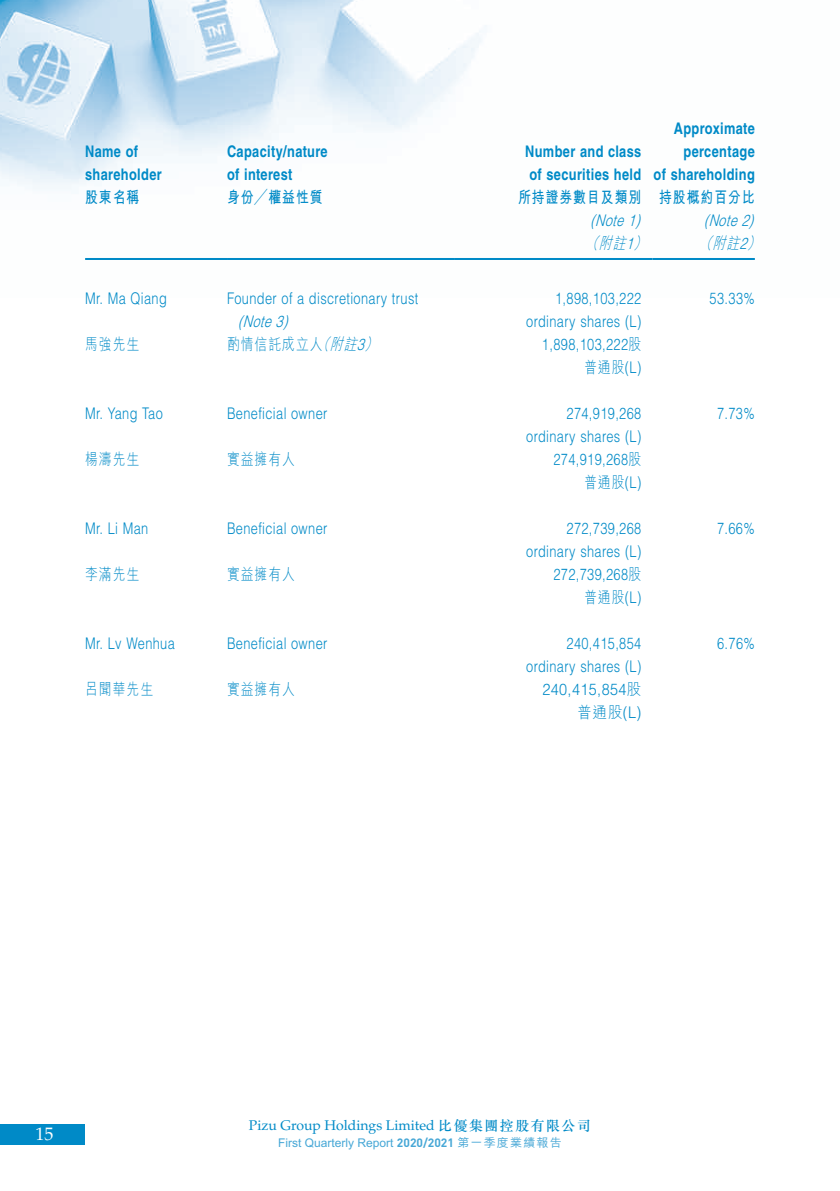
<style>
.page{position:relative;width:840px;height:1191px;background:#fff}
.page>*{position:absolute;margin:0;border:0;box-sizing:border-box;transform-origin:0 0}
.t1{font:18px "Palatino LT Std";color:#fff}
._00_txt_C{font:300 16px "Helvetica LT Std";letter-spacing:.03em;color:#008ac7;scale:.8 1}
._00_txt_C-2{font:700 16px "Helvetica LT Std";letter-spacing:.03em;color:#008ac7;scale:.8 1}
._00_txt_C-3{font:300 16px "M Hei HK";letter-spacing:.08em;color:#008ac7;scale:.8 1}
._00_txt_C-4{font:700 16px "M Hei HK";letter-spacing:.08em;color:#008ac7;scale:.8 1}
._00_txt_C-5{font:italic 300 16px "Helvetica LT Std";color:#008ac7;scale:.8 1}
._00_txt_C-6{font:italic 300 16px "M Hei HK";color:#008ac7;scale:.8 1}
._00_txt_C-7{font:300 16px "Helvetica LT Std";letter-spacing:.03em;color:#008ac7;scale:.9 1}
._00_txt_C-8{font:300 16px "M Hei HK";letter-spacing:.08em;color:#008ac7;scale:.9 1}
.t2{font:14px "Palatino LT Std";color:#008ac7}
.t3{font:500 12px "M Hei HK";color:#46a7d6}
.s1{font-family:"Helvetica LT Std"}
.s2{font-style:italic}
.s3{font-family:"M Hei HK"}
.s4{font-family:"M Sung HK";font-weight:500}
.s5{font-family:"DIN Pro";font-weight:700}
</style>
<div class="page">
<img style="left:0;top:0;width:755px;height:260px">
<div style="left:0;top:1124px;width:85px;height:20px;background:#008ac7"></div>
<hr style="left:85px;top:258px;width:142px;height:2px;background:#008ac7">
<hr style="left:227px;top:258px;width:227px;height:2px;background:#008ac7">
<hr style="left:454px;top:258px;width:198px;height:2px;background:#008ac7">
<hr style="left:652px;top:258px;width:102px;height:2px;background:#008ac7">
<p class="_00_txt_C-2" style="left:85px;top:142px;width:68px">Name of</p>
<p class="_00_txt_C-2" style="left:227px;top:142px;width:127px">Capacity/nature</p>
<p class="_00_txt_C-2" style="left:525px;top:142px;width:147px">Number and class</p>
<p class="_00_txt_C-2" style="left:673px;top:119px;width:103px">Approximate</p>
<p class="_00_txt_C-2" style="left:683px;top:142px;width:91px">percentage</p>
<p class="_00_txt_C-2" style="left:85px;top:165px;width:97px">shareholder</p>
<p class="_00_txt_C-2" style="left:227px;top:165px;width:83px">of interest</p>
<p class="_00_txt_C-2" style="left:529px;top:165px;width:141px">of securities held</p>
<p class="_00_txt_C-2" style="left:653px;top:165px;width:128px">of shareholding</p>
<p class="_00_txt_C-4" style="left:85px;top:186px;width:69px">股東名稱</p>
<p class="_00_txt_C-4" style="left:227px;top:186px;width:121px">身份╱權益性質</p>
<p class="_00_txt_C-4" style="left:517px;top:186px;width:155px">所持證券數目及類別</p>
<p class="_00_txt_C-4" style="left:658px;top:186px;width:121px">持股概約百分比</p>
<p class="_00_txt_C-5" style="left:590px;top:211px;width:13px">(</p>
<p class="_00_txt_C-5" style="left:595px;top:211px;width:64px">Note )</p>
<p class="_00_txt_C-5" style="left:703px;top:211px;width:13px">(</p>
<p class="_00_txt_C-5" style="left:708px;top:211px;width:64px">Note (2</p>
<p class="_00_txt_C-5" style="left:627px;top:211px;width:17px">1</p>
<p class="_00_txt_C-6" style="left:585px;top:232px;width:25px">（</p>
<p class="_00_txt_C-6" style="left:598px;top:232px;width:68px">附註）</p>
<p class="_00_txt_C-6" style="left:698px;top:232px;width:25px">（</p>
<p class="_00_txt_C-6" style="left:739px;top:232px;width:34px">(<span class="s1">2</span></p>
<p class="_00_txt_C-6" style="left:712px;top:232px;width:42px">附註</p>
<p class="_00_txt_C-5" style="left:625px;top:234px;width:17px">1</p>
<p class="_00_txt_C" style="left:85px;top:288px;width:104px">Mr. Ma Qiang</p>
<p class="_00_txt_C" style="left:227px;top:288px;width:240px">Founder of a discretionary trust</p>
<p class="_00_txt_C-5" style="left:238px;top:311px;width:13px">(</p>
<p class="_00_txt_C-5" style="left:243px;top:311px;width:64px">Note (3</p>
<p class="_00_txt_C" style="left:555px;top:288px;width:109px">1,898,103,222</p>
<p class="_00_txt_C" style="left:526px;top:311px;width:145px">ordinary shares (L(</p>
<p class="_00_txt_C" style="left:709px;top:288px;width:58px">53.33%</p>
<p class="_00_txt_C-3" style="left:85px;top:333px;width:69px">馬強先生</p>
<p class="_00_txt_C-6" style="left:316px;top:333px;width:25px">（</p>
<p class="_00_txt_C-6" style="left:356px;top:333px;width:34px">）<span class="s1">3</span></p>
<p class="_00_txt_C-3" style="left:227px;top:333px;width:170px">酌情信託成立人<span class="s2">附註</span></p>
<p class="_00_txt_C" style="left:541px;top:334px;width:126px">1,898,103,222<span class="s3">股</span></p>
<p class="_00_txt_C-3" style="left:584px;top:356px;width:73px">普通股 <span class="s1">(L(</span></p>
<p class="_00_txt_C" style="left:85px;top:403px;width:99px">Mr. Yang Tao</p>
<p class="_00_txt_C" style="left:227px;top:403px;width:127px">Beneficial owner</p>
<p class="_00_txt_C" style="left:566px;top:403px;width:95px">274,919,268</p>
<p class="_00_txt_C" style="left:716px;top:403px;width:49px">7.73%</p>
<p class="_00_txt_C-3" style="left:85px;top:448px;width:69px">楊濤先生</p>
<p class="_00_txt_C-3" style="left:227px;top:448px;width:86px">實益擁有人</p>
<p class="_00_txt_C" style="left:526px;top:426px;width:145px">ordinary shares (L(</p>
<p class="_00_txt_C" style="left:553px;top:449px;width:111px">274,919,268<span class="s3">股</span></p>
<p class="_00_txt_C-3" style="left:584px;top:471px;width:73px">普通股 <span class="s1">(L(</span></p>
<p class="_00_txt_C" style="left:85px;top:518px;width:81px">Mr. Li Man</p>
<p class="_00_txt_C" style="left:227px;top:518px;width:127px">Beneficial owner</p>
<p class="_00_txt_C" style="left:566px;top:518px;width:95px">272,739,268</p>
<p class="_00_txt_C" style="left:716px;top:518px;width:49px">7.66%</p>
<p class="_00_txt_C-3" style="left:85px;top:563px;width:69px">李滿先生</p>
<p class="_00_txt_C-3" style="left:227px;top:563px;width:86px">實益擁有人</p>
<p class="_00_txt_C" style="left:526px;top:541px;width:145px">ordinary shares (L(</p>
<p class="_00_txt_C" style="left:553px;top:564px;width:111px">272,739,268<span class="s3">股</span></p>
<p class="_00_txt_C" style="left:85px;top:633px;width:114px">Mr. Lv Wenhua</p>
<p class="_00_txt_C" style="left:227px;top:633px;width:127px">Beneficial owner</p>
<p class="_00_txt_C-3" style="left:584px;top:586px;width:73px">普通股 <span class="s1">(L(</span></p>
<p class="_00_txt_C" style="left:566px;top:633px;width:95px">240,415,854</p>
<p class="_00_txt_C" style="left:716px;top:633px;width:49px">6.76%</p>
<p class="_00_txt_C" style="left:526px;top:656px;width:145px">ordinary shares (L(</p>
<p class="_00_txt_C-3" style="left:85px;top:678px;width:86px">呂聞華先生</p>
<p class="_00_txt_C-3" style="left:227px;top:678px;width:86px">實益擁有人</p>
<p class="_00_txt_C-7" style="left:542px;top:679px;width:111px">240,415,854<span class="s3">股</span></p>
<p class="_00_txt_C-8" style="left:576px;top:701px;width:73px">普通股 <span class="s1">(L(</span></p>
<p class="t1" style="left:35px;top:1123px;width:19px">15</p>
<p class="t2" style="left:249px;top:1117px;width:343px">Pizu Group Holdings Limited <span class="s4">比優集團控股有限公司</span></p>
<p class="t3" style="left:278px;top:1134px;width:285px">First Quarterly Report <span class="s5">2020/2021</span> 第一季度業績報告</p>
</div>
